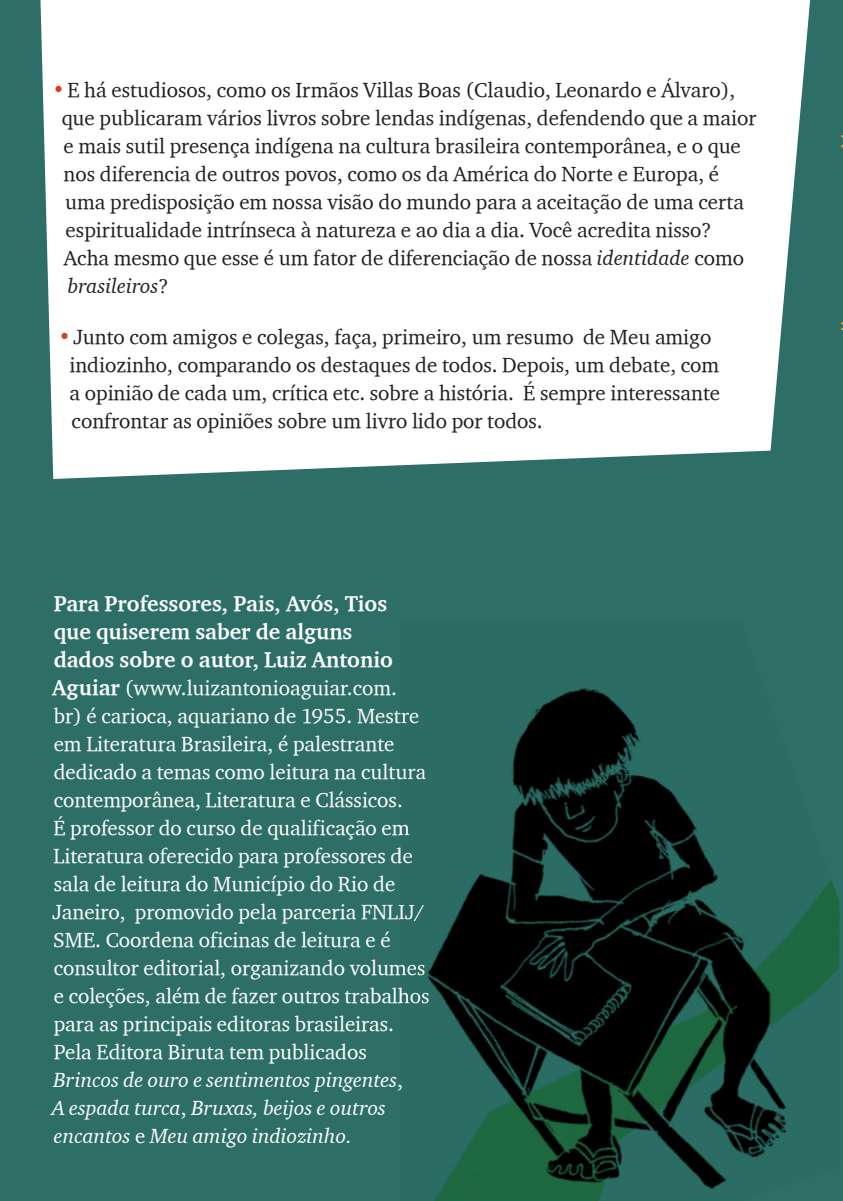
<style>
.page{position:relative;width:843px;height:1201px;background:#fff}
.page>*{position:absolute;margin:0;border:0;box-sizing:border-box;transform-origin:0 0}
.t1{font:22px/28px "Charter Bd OSITCTT Bold";color:#fff}
.t2{font:21px/28px "Charter ITCTT";color:#231f20}
.t3{font:21px/28px "Charter ITCTT";color:#fff}
.t4{font:21px/28px "Charter ITCTT Italic";color:#fff}
.t5{font:21px "Charter ITCTT Italic";color:#231f20}
.s1{font-family:"Charter BT";font-weight:700;color:#dd3c27}
.s2{font-family:"Charter ITCTT Italic"}
.s3{font-family:"Charter ITCTT"}
.s4{font-family:"Charter Bd OSITCTT Bold";font-size:22px}
</style>
<div class="page">
<div style="left:0;top:0;width:840px;height:1201px;background:#2d6f67"></div>
<div style="left:40px;top:0;width:662px;height:479px;background:#fff"></div>
<img style="left:401px;top:682px;width:301px;height:519px">
<img style="left:401px;top:707px;width:18px;height:20px">
<img style="left:401px;top:763px;width:25px;height:16px">
<img style="left:401px;top:791px;width:2px;height:20px">
<img style="left:401px;top:816px;width:9px;height:23px">
<img style="left:401px;top:847px;width:12px;height:20px">
<img style="left:401px;top:903px;width:23px;height:20px">
<img style="left:401px;top:959px;width:24px;height:20px">
<img style="left:401px;top:987px;width:28px;height:20px">
<svg style="left:702px;top:0;width:141px;height:1201px"></svg>
<p class="t2" style="left:62px;top:76px;width:696px;text-indent:-9px"><span class="s1">•</span> E há estudiosos, como os Irmãos Villas Boas (Claudio, Leonardo e Álvaro), que publicaram vários livros sobre lendas indígenas, defendendo que a maior e mais sutil presença indígena na cultura brasileira contemporânea, e o que nos diferencia de outros povos, como os da América do Norte e Europa, é uma predisposição em nossa visão do mundo para a aceitação de uma certa espiritualidade intrínseca à natureza e ao dia a dia. Você acredita nisso?<br>Acha mesmo que esse é um fator de diferenciação de nossa <span class="s2">identidade</span> como</p>
<p class="t5" style="left:68px;top:273px;width:102px">brasileiros<span class="s3">?</span></p>
<p class="t2" style="left:69px;top:322px;width:652px;text-indent:-11px"><span class="s1">•</span> Junto com amigos e colegas, faça, primeiro, um resumo de Meu amigo indiozinho, comparando os destaques de todos. Depois, um debate, com a opinião de cada um, crítica etc. sobre a história. É sempre interessante confrontar as opiniões sobre um livro lido por todos.</p>
<p class="t1" style="left:54px;top:589px;width:341px">Para Professores, Pais, Avós, Tios que quiserem saber de alguns dados sobre o autor, Luiz Antonio</p>
<p class="t3" style="left:52px;top:673px;width:379px"><span class="s4">Aguiar</span> (www.luizantonioaguiar.com. br) é carioca, aquariano de 1955. Mestre em Literatura Brasileira, é palestrante dedicado a temas como leitura na cultura contemporânea, Literatura e Clássicos.<br>É professor do curso de qualificação em Literatura oferecido para professores de sala de leitura do Município do Rio de Janeiro, promovido pela parceria FNLIJ/ SME. Coordena oficinas de leitura e é consultor editorial, organizando volumes e coleções, além de fazer outros trabalhos para as principais editoras brasileiras.<br>Pela Editora Biruta tem publicados</p>
<p class="t4" style="left:52px;top:1065px;width:352px">Brincos de ouro e sentimentos pingentes<span class="s3">,<br></span>A espada turca<span class="s3">,</span> Bruxas, beijos e outros encantos <span class="s3">e</span> Meu amigo indiozinho.</p>
</div>
